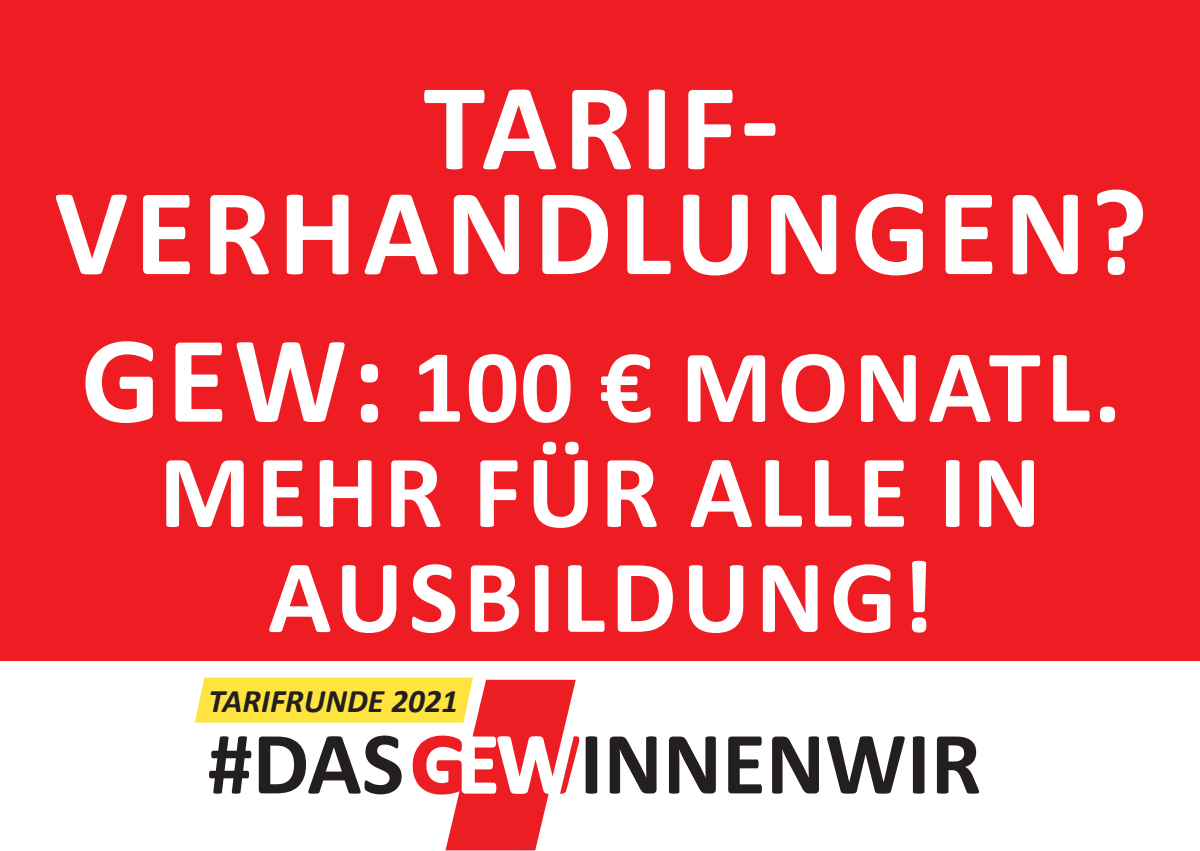
<style>
.page{position:relative;width:1200px;height:851px;background:#fff}
.page>*{position:absolute;margin:0;border:0;box-sizing:border-box;transform-origin:0 0}
.t1{font:700 125px/105px "Calibri";letter-spacing:.05em;color:#fff;text-align:center}
.t2{font:700 105px/105px "Calibri";letter-spacing:.05em;color:#fff;text-align:center}
.t3{font:700 89.9px "Calibri";color:#231f20}
.t4{font:italic 700 33px "Calibri";color:#231f20}
.s1{font-size:125px}
</style>
<div class="page">
<div style="left:0;top:0;width:1199px;height:660px;background:#ee1d23"></div>
<svg style="left:195px;top:677px;width:384px;height:173px"></svg>
<p class="t1" style="left:54px;top:75px;width:1094px">TARIF-<br>VERHANDLUNGEN?</p>
<p class="t2" style="left:81px;top:334px;width:1041px"><span class="s1">GEW:</span> 100 € MONATL.<br>MEHR FÜR ALLE IN<br>AUSBILDUNG!</p>
<p class="t4" style="left:208px;top:680px;width:251px">TARIFRUNDE 2021</p>
<p class="t3" style="left:208px;top:706px;width:198px">#DAS</p>
<p class="t3" style="left:579px;top:706px;width:403px">INNENWIR</p>
</div>
